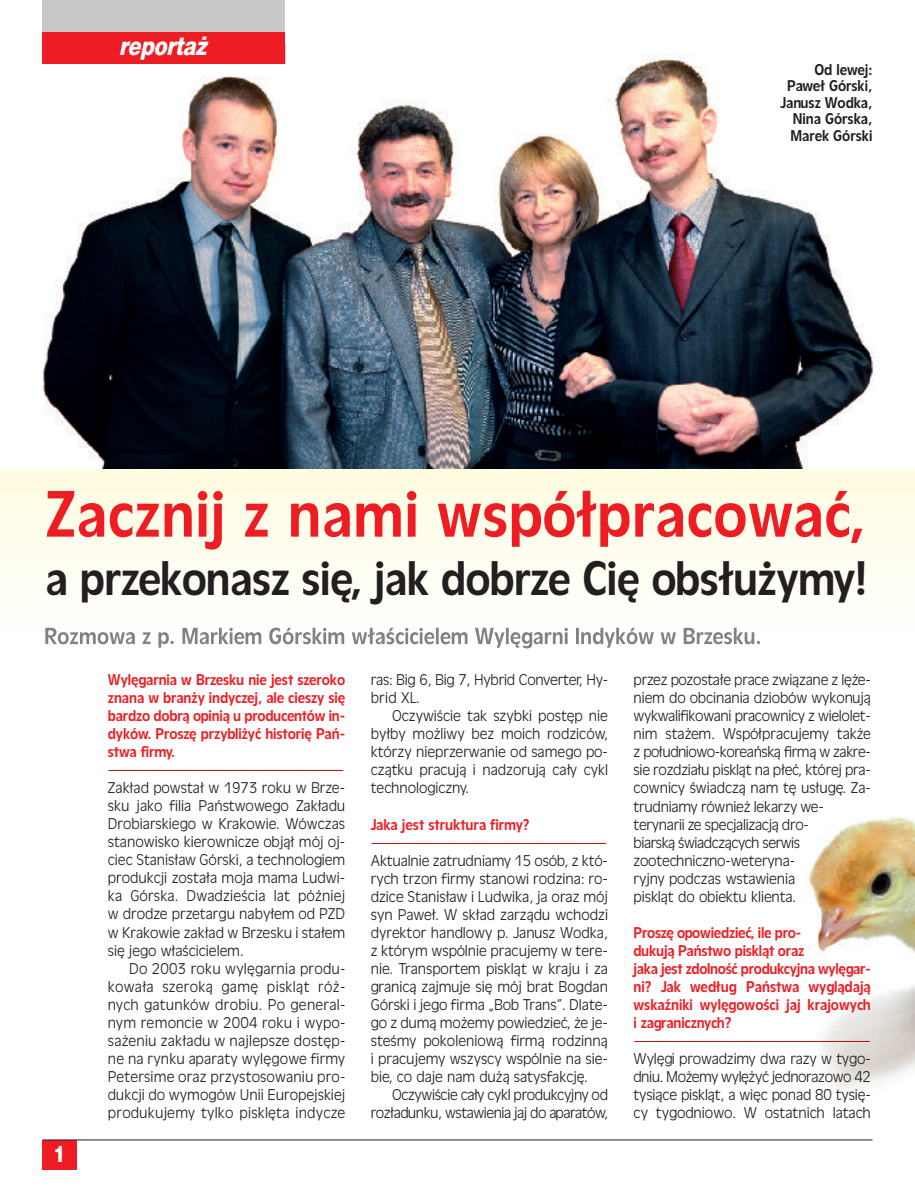
<style>
.page{position:relative;width:915px;height:1191px;background:#fff}
.page>*{position:absolute;margin:0;border:0;box-sizing:border-box;transform-origin:0 0}
.t1{font:63px "Olivea CEFN";letter-spacing:.01em;color:#ee1d23}
.t2{font:46.5px "Olivea CEFN";letter-spacing:-.01em;color:#231f20}
.t3{font:italic 25.5px "Switzer C Cnd EFN Heavy";color:#fff}
.t4{font:22.5px "Switzer C Cnd EFN Heavy";color:#fff}
.t5{font:15px/18px "Olivea CEFN Light";letter-spacing:-.01em;color:#231f20;text-align:justify}
.t6{font:15px "Olivea CEFN Light";color:#a61c1f}
.t7{font:15px/18px "Olivea CEFN";letter-spacing:-.01em;color:#ee1d23;text-align:justify}
.t8{font:15px/18px "Olivea CEFN Light";letter-spacing:-.03em;color:#231f20;text-align:right}
.t9{font:15px/16.5px "Olivea CEFN";color:#231f20;text-align:right}
</style>
<div class="page">
<img style="left:725px;top:816px;width:189px;height:325px">
<img style="left:22px;top:43px;width:868px;height:427px">
<div style="left:0;top:470px;width:914px;height:161px;background:linear-gradient(to bottom,#fffce0,#fffefe)"></div>
<div style="left:43px;top:0;width:242px;height:43px;background:#c7c8ca"></div>
<div style="left:43px;top:32px;width:242px;height:32px;background:#ee1d23"></div>
<div style="left:43px;top:1140px;width:34px;height:29px;background:#ee1d23"></div>
<hr style="left:43px;top:1139px;width:829px;height:1px;background:#231f20">
<svg style="left:45px;top:628px;width:106px;height:16px"></svg>
<svg style="left:158px;top:631px;width:164px;height:16px"></svg>
<img style="left:181px;top:627px;width:141px;height:4px">
<svg style="left:683px;top:631px;width:76px;height:13px"></svg>
<img style="left:683px;top:627px;width:54px;height:4px">
<h3 class="t3" style="left:120px;top:36px;width:89px">reportaż</h3>
<p class="t9" style="left:780px;top:62px;width:93px">Od lewej:<br>Paweł Górski,<br>Janusz Wodka,<br>Nina Górska,<br>Marek Górski</p>
<h1 class="t1" style="left:46px;top:491px;width:821px">Zacznij z nami współpracować,</h1>
<h2 class="t2" style="left:46px;top:561px;width:822px">a przekonasz się, jak dobrze Cię obsłużymy!</h2>
<h3 class="t4" style="left:54px;top:1146px;width:13px">1</h3>
<p class="t7" style="left:108px;top:672px;width:239px">Wylęgarnia w Brzesku nie jest szeroko znana w branży indyczej, ale cieszy się bardzo dobrą opinią u producentów in&shy;dyków. Proszę przybliżyć historię Pań&shy;stwa firmy.</p>
<p class="t6" style="left:108px;top:765px;width:237px">----------------------------------------------------------------------------------------------------------------</p>
<p class="t5" style="left:108px;top:781px;width:239px">Zakład powstał w 1973 roku w Brze&shy;sku jako filia Państwowego Zakładu Drobiarskiego w Krakowie. Wówczas stanowisko kierownicze objął mój oj&shy;ciec Stanisław Górski, a technologiem produkcji została moja mama Ludwi&shy;ka Górska. Dwadzieścia lat później w drodze przetargu nabyłem od PZD w Krakowie zakład w Brzesku i stałem się jego właścicielem.</p>
<p class="t5" style="left:108px;top:961px;width:239px;text-indent:21px">Do 2003 roku wylęgarnia produ&shy;kowała szeroką gamę piskląt róż&shy;nych gatunków drobiu. Po general&shy;nym remoncie w 2004 roku i wypo&shy;sażeniu zakładu w najlepsze dostęp&shy;ne na rynku aparaty wylęgowe firmy Petersime oraz przystosowaniu pro&shy;dukcji do wymogów Unii Europejskiej produkujemy tylko pisklęta indycze</p>
<p class="t5" style="left:370px;top:673px;width:239px">ras: Big 6, Big 7, Hybrid Converter, Hy&shy;brid XL.</p>
<p class="t5" style="left:370px;top:709px;width:239px;text-indent:21px">Oczywiście tak szybki postęp nie byłby możliwy bez moich rodziców, którzy nieprzerwanie od samego po&shy;czątku pracują i nadzorują cały cykl technologiczny.</p>
<p class="t7" style="left:370px;top:816px;width:160px">Jaka jest struktura firmy?</p>
<p class="t6" style="left:370px;top:837px;width:237px">----------------------------------------------------------------------------------------------------------------</p>
<p class="t5" style="left:370px;top:853px;width:239px">Aktualnie zatrudniamy 15 osób, z któ&shy;rych trzon firmy stanowi rodzina: ro&shy;dzice Stanisław i Ludwika, ja oraz mój syn Paweł. W skład zarządu wchodzi dyrektor handlowy p. Janusz Wodka, z którym wspólnie pracujemy w tere&shy;nie. Transportem piskląt w kraju i za granicą zajmuje się mój brat Bogdan Górski i jego firma „Bob Trans”. Dlate&shy;go z dumą możemy powiedzieć, że je&shy;steśmy pokoleniową firmą rodzinną i pracujemy wszyscy wspólnie na sie&shy;bie, co daje nam dużą satysfakcję.</p>
<p class="t8" style="left:370px;top:1087px;width:239px">Oczywiście cały cykl produkcyjny od rozładunku, wstawienia jaj do aparatów,</p>
<p class="t5" style="left:633px;top:673px;width:239px;text-align:left">przez pozostałe prace związane z lęże&shy;niem do obcinania dziobów wykonują wykwalifikowani pracownicy z wielolet&shy;nim stażem. Współpracujemy także z południowo-koreańską firmą w zakre&shy;sie rozdziału piskląt na płeć, której pra&shy;cownicy świadczą nam tę usługę. Za&shy;trudniamy również lekarzy we&shy;terynarii ze specjalizacją dro-<br>biarską świadczących serwis zootechniczno-weteryna-<br>ryjny podczas wstawienia<br>piskląt do obiektu klienta.</p>
<p class="t7" style="left:633px;top:924px;width:239px;text-align:left">Proszę opowiedzieć, ile pro-<br>dukują Państwo piskląt oraz<br>jaka jest zdolność produkcyjna wylęgar&shy;ni? Jak według Państwa wyglądają wskaźniki wylęgowości jaj krajowych i zagranicznych?</p>
<p class="t6" style="left:633px;top:1035px;width:239px">-----------------------------------------------------------------------------------------------------------</p>
<p class="t5" style="left:633px;top:1051px;width:239px">Wylęgi prowadzimy dwa razy w tygo&shy;dniu. Możemy wylężyć jednorazowo 42 tysiące piskląt, a więc ponad 80 tysię&shy;cy tygodniowo. W ostatnich latach</p>
</div>
